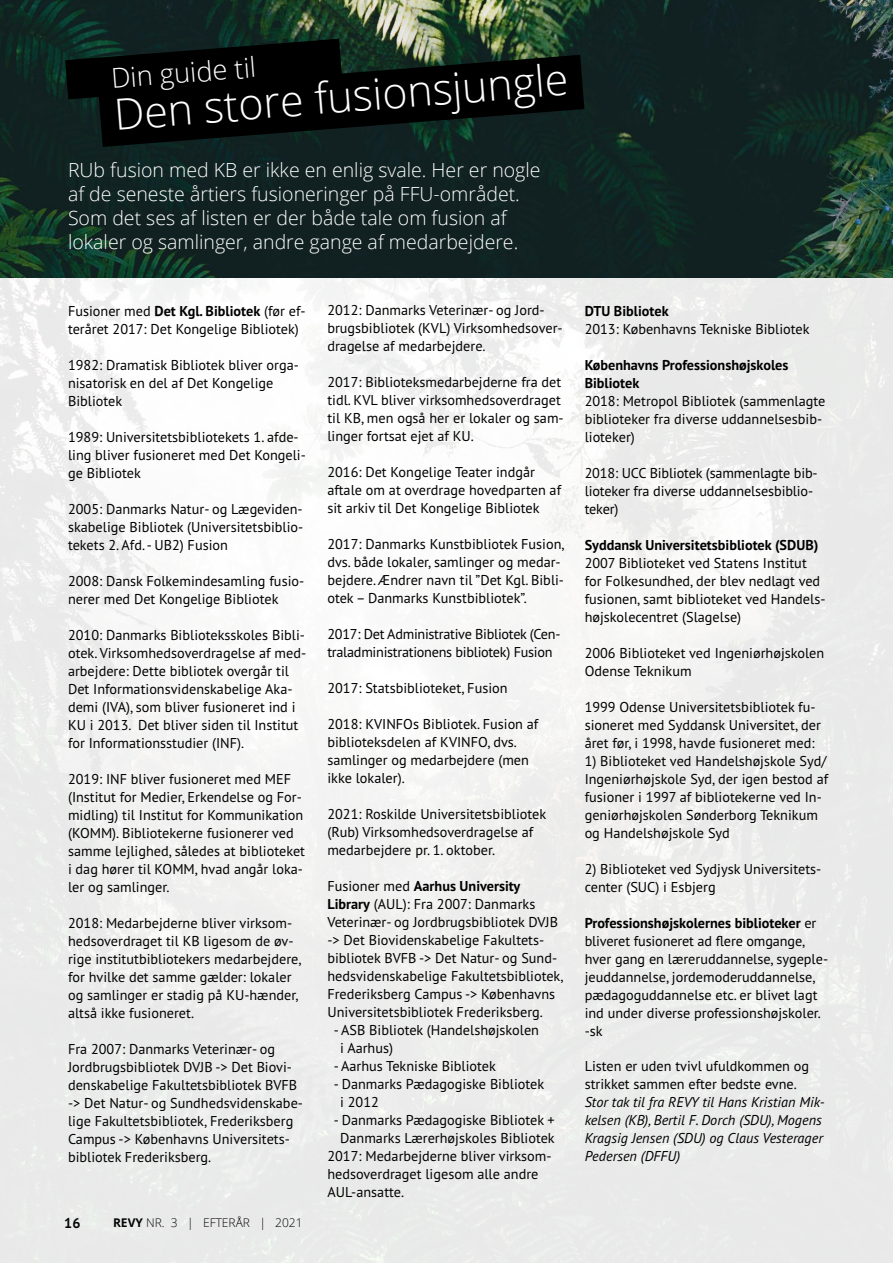
<style>
.page{position:relative;width:893px;height:1263px;background:#fff}
.page>*{position:absolute;margin:0;border:0;box-sizing:border-box;transform-origin:0 0}
.t1{font:300 42.9px "Open Sans";color:#fff}
.t2{font:300 27.3px "Open Sans";color:#fff}
.t3{font:300 19.5px/24px "Open Sans";color:#fff}
.t4{font:14.25px/18px "PT Sans Pro";color:#000}
.t5{font:italic 14.25px/18px "PT Sans Pro";color:#000}
.t6{font:700 14.25px/18px "PT Sans Pro";color:#000}
.t7{font:14.25px/18px "PT Sans Pro";letter-spacing:-.02em;color:#000}
.t8{font:300 12px "Open Sans";color:#000}
.s1{font-weight:700}
</style>
<div class="page">
<img style="left:0;top:277px;width:893px;height:986px">
<img style="left:0;top:0;width:893px;height:277px">
<svg style="left:65px;top:39px;width:519px;height:108px;background:#09110e"></svg>
<h2 class="t2" style="left:110px;top:59px;width:147px;rotate:-4deg">Din guide til</h2>
<h1 class="t1" style="left:112px;top:83px;width:457px;rotate:-4deg">Den store fusionsjungle</h1>
<h3 class="t3" style="left:68px;top:157px;width:474px">RUb fusion med KB er ikke en enlig svale. Her er nogle af de seneste årtiers fusioneringer på FFU-området.<br>Som det ses af listen er der både tale om fusion af lokaler og samlinger, andre gange af medarbejdere.</h3>
<p class="t4" style="left:68px;top:301px;width:239px">Fusioner med <span class="s1">Det Kgl. Bibliotek</span> (før ef&shy;teråret 2017: Det Kongelige Bibliotek)</p>
<p class="t4" style="left:68px;top:355px;width:232px">1982: Dramatisk Bibliotek bliver orga&shy;nisatorisk en del af Det Kongelige<br>Bibliotek</p>
<p class="t4" style="left:68px;top:427px;width:239px">1989: Universitetsbibliotekets 1. afde&shy;ling bliver fusioneret med Det Kongeli&shy;ge Bibliotek</p>
<p class="t4" style="left:68px;top:499px;width:237px;text-align:justify">2005: Danmarks Natur- og Lægeviden&shy;skabelige Bibliotek (Universitetsbiblio&shy;tekets 2. Afd. - UB2) Fusion</p>
<p class="t4" style="left:68px;top:571px;width:238px">2008: Dansk Folkemindesamling fusio&shy;nerer med Det Kongelige Bibliotek</p>
<p class="t4" style="left:68px;top:625px;width:240px">2010: Danmarks Biblioteksskoles Bibli&shy;otek. Virksomhedsoverdragelse af med&shy;arbejdere: Dette bibliotek overgår til Det Informationsvidenskabelige Aka&shy;demi (IVA), som bliver fusioneret ind i KU i 2013. Det bliver siden til Institut for Informationsstudier (INF).</p>
<p class="t4" style="left:68px;top:769px;width:239px">2019: INF bliver fusioneret med MEF (Institut for Medier, Erkendelse og For&shy;midling) til Institut for Kommunikation (KOMM). Bibliotekerne fusionerer ved samme lejlighed, således at biblioteket i dag hører til KOMM, hvad angår loka&shy;ler og samlinger.</p>
<p class="t4" style="left:68px;top:913px;width:235px">2018: Medarbejderne bliver virksom&shy;hedsoverdraget til KB ligesom de øv&shy;rige institutbibliotekers medarbejdere, for hvilke det samme gælder: lokaler og samlinger er stadig på KU-hænder, altså ikke fusioneret.</p>
<p class="t4" style="left:68px;top:1039px;width:236px">Fra 2007: Danmarks Veterinær- og Jordbrugsbibliotek DVJB -&gt; Det Biovi&shy;denskabelige Fakultetsbibliotek BVFB -&gt; Det Natur- og Sundhedsvidenskabe&shy;lige Fakultetsbibliotek, Frederiksberg Campus -&gt; Københavns Universitets&shy;bibliotek Frederiksberg.</p>
<p class="t6" style="left:64px;top:1213px;width:18px">16</p>
<p class="t8" style="left:113px;top:1214px;width:191px"><span class="s1">REVY</span> NR. 3 | EFTERÅR | 2021</p>
<p class="t4" style="left:327px;top:301px;width:237px">2012: Danmarks Veterinær- og Jord&shy;brugsbibliotek (KVL) Virksomhedsover&shy;dragelse af medarbejdere.</p>
<p class="t4" style="left:327px;top:373px;width:238px">2017: Biblioteksmedarbejderne fra det tidl. KVL bliver virksomhedsoverdraget til KB, men også her er lokaler og sam&shy;linger fortsat ejet af KU.</p>
<p class="t4" style="left:327px;top:463px;width:235px">2016: Det Kongelige Teater indgår aftale om at overdrage hovedparten af sit arkiv til Det Kongelige Bibliotek</p>
<p class="t4" style="left:327px;top:535px;width:239px">2017: Danmarks Kunstbibliotek Fusion, dvs. både lokaler, samlinger og medar&shy;bejdere. Ændrer navn til ”Det Kgl. Bibli&shy;otek – Danmarks Kunstbibliotek”.</p>
<p class="t7" style="left:327px;top:625px;width:235px">2017: Det Administrative Bibliotek (Cen&shy;traladministrationens bibliotek) Fusion</p>
<p class="t4" style="left:327px;top:679px;width:182px">2017: Statsbiblioteket, Fusion</p>
<p class="t4" style="left:327px;top:715px;width:213px">2018: KVINFOs Bibliotek. Fusion af biblioteksdelen af KVINFO, dvs. samlinger og medarbejdere (men ikke lokaler).</p>
<p class="t4" style="left:327px;top:805px;width:220px">2021: Roskilde Universitetsbibliotek (Rub) Virksomhedsoverdragelse af medarbejdere pr. 1. oktober.</p>
<p class="t4" style="left:327px;top:877px;width:238px">Fusioner med <span class="s1">Aarhus University Library</span> (AUL): Fra 2007: Danmarks Veterinær- og Jordbrugsbibliotek DVJB -&gt; Det Biovidenskabelige Fakultets&shy;bibliotek BVFB -&gt; Det Natur- og Sund&shy;hedsvidenskabelige Fakultetsbibliotek, Frederiksberg Campus -&gt; Københavns Universitetsbibliotek Frederiksberg.</p>
<p class="t4" style="left:340px;top:1021px;width:200px;text-indent:-6px">- ASB Bibliotek (Handelshøjskolen i Aarhus)</p>
<p class="t4" style="left:334px;top:1057px;width:164px">- Aarhus Tekniske Bibliotek</p>
<p class="t4" style="left:340px;top:1075px;width:206px;text-indent:-6px">- Danmarks Pædagogiske Bibliotek i 2012</p>
<p class="t4" style="left:334px;top:1111px;width:222px">- Danmarks Pædagogiske Bibliotek +</p>
<p class="t4" style="left:340px;top:1129px;width:216px">Danmarks Lærerhøjskoles Bibliotek</p>
<p class="t4" style="left:327px;top:1147px;width:226px">2017: Medarbejderne bliver virksom-</p>
<p class="t4" style="left:327px;top:1165px;width:212px">hedsoverdraget ligesom alle andre</p>
<p class="t4" style="left:327px;top:1183px;width:78px">AUL-ansatte.</p>
<p class="t6" style="left:585px;top:302px;width:86px">DTU Bibliotek</p>
<p class="t4" style="left:585px;top:320px;width:226px">2013: Københavns Tekniske Bibliotek</p>
<p class="t6" style="left:585px;top:356px;width:205px">Københavns Professionshøjskoles<br>Bibliotek</p>
<p class="t4" style="left:585px;top:392px;width:242px">2018: Metropol Bibliotek (sammenlagte biblioteker fra diverse uddannelsesbib&shy;lioteker)</p>
<p class="t4" style="left:585px;top:464px;width:235px">2018: UCC Bibliotek (sammenlagte bib&shy;lioteker fra diverse uddannelsesbiblio&shy;teker)</p>
<p class="t6" style="left:585px;top:536px;width:235px">Syddansk Universitetsbibliotek (SDUB)</p>
<p class="t4" style="left:585px;top:554px;width:242px">2007 Biblioteket ved Statens Institut for Folkesundhed, der blev nedlagt ved fusionen, samt biblioteket ved Handels&shy;højskolecentret (Slagelse)</p>
<p class="t4" style="left:585px;top:644px;width:241px">2006 Biblioteket ved Ingeniørhøjskolen<br>Odense Teknikum</p>
<p class="t4" style="left:585px;top:698px;width:238px">1999 Odense Universitetsbibliotek fu&shy;sioneret med Syddansk Universitet, der året før, i 1998, havde fusioneret med:</p>
<p class="t4" style="left:585px;top:752px;width:245px">1) Biblioteket ved Handelshøjskole Syd/ Ingeniørhøjskole Syd, der igen bestod af fusioner i 1997 af bibliotekerne ved In&shy;geniørhøjskolen Sønderborg Teknikum og Handelshøjskole Syd</p>
<p class="t4" style="left:585px;top:860px;width:238px">2) Biblioteket ved Sydjysk Universitets&shy;center (SUC) i Esbjerg</p>
<p class="t4" style="left:585px;top:914px;width:245px"><span class="s1">Professionshøjskolernes biblioteker</span> er bliveret fusioneret ad flere omgange, hver gang en læreruddannelse, sygeple&shy;jeuddannelse, jordemoderuddannelse, pædagoguddannelse etc. er blivet lagt ind under diverse professionshøjskoler. -sk</p>
<p class="t4" style="left:585px;top:1057px;width:226px">Listen er uden tvivl ufuldkommen og strikket sammen efter bedste evne.</p>
<p class="t5" style="left:585px;top:1093px;width:241px">Stor tak til fra REVY til Hans Kristian Mik&shy;kelsen (KB), Bertil F. Dorch (SDU), Mogens Kragsig Jensen (SDU) og Claus Vesterager Pedersen (DFFU)</p>
</div>
